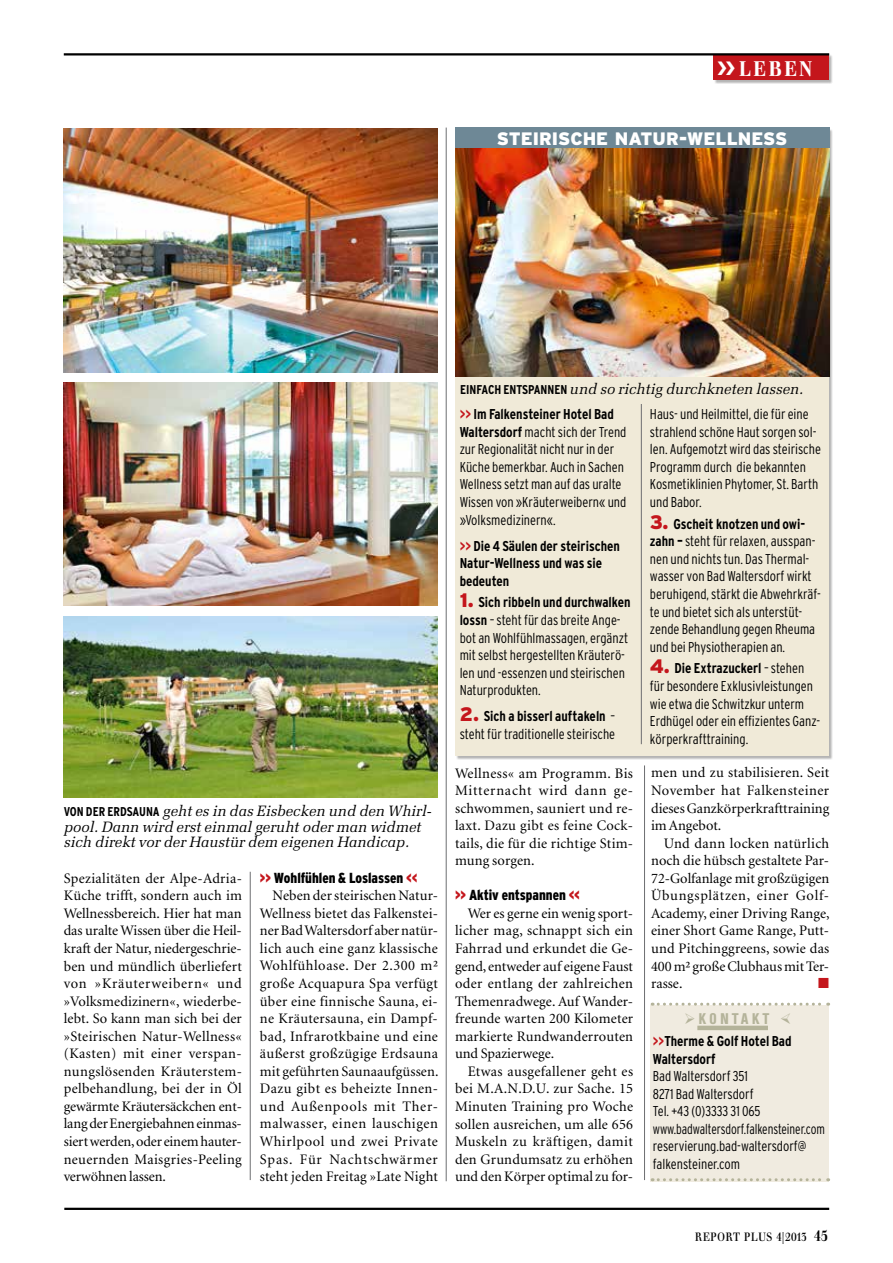
<style>
.page{position:relative;width:893px;height:1263px;background:#fff}
.page>*{position:absolute;margin:0;border:0;box-sizing:border-box;transform-origin:0 0}
.t1{font:800 21px "Walbaum Condensed";letter-spacing:.135em;color:#fff}
.t2{font:900 18px "Interstate";color:#fff}
.t3{font:italic 15px/15.8px "Melior";color:#000}
.t4{font:700 condensed 15px "Olympia";letter-spacing:.25em;color:#b4b39a}
.t5{font:14.55px/17.5px "Minion";letter-spacing:.01em;color:#000;text-align:justify}
.t6{font:900 condensed 14.55px "Interstate";color:#000}
.t7{font:14.55px "Zapf Dingbats";color:#c4161c}
.t8{font:300 condensed 14.25px/17.5px "Interstate";color:#000}
.t9{font:700 condensed 14.25px/17.5px "Interstate";color:#000}
.t10{font:700 condensed 12.75px "Interstate";color:#000}
.t11{font:12px "Walbaum Condensed Medium Deck";letter-spacing:.05em;color:#000}
.s1{font-family:"Interstate";font-weight:700;font-style:normal;font-stretch:condensed;font-size:12.75px}
.s2{color:#c4161c}
.s3{font-weight:700;color:#c4161c}
.s4{font-weight:700}
.s5{font-weight:900;font-stretch:normal;font-size:19.5px;color:#c4161c}
.s6{font-family:"Walbaum Condensed";font-weight:700;font-size:15px}
</style>
<div class="page">
<hr style="left:446px;top:128px;width:1px;height:1053px;background:#6d6e71">
<div style="left:714px;top:55px;width:119px;height:29px;background:#000;opacity:.3"></div>
<div style="left:714px;top:55px;width:115px;height:25px;background:#c4161c"></div>
<hr style="left:64px;top:1208px;width:765px;height:2px;background:#000">
<hr style="left:64px;top:53px;width:765px;height:2px;background:#000">
<hr style="left:250px;top:872px;width:1px;height:308px;background:#6d6e71">
<hr style="left:644px;top:765px;width:1px;height:415px;background:#6d6e71">
<img style="left:64px;top:128px;width:374px;height:244px">
<img style="left:64px;top:383px;width:374px;height:223px">
<img style="left:64px;top:617px;width:374px;height:180px">
<div style="left:456px;top:129px;width:373px;height:627px;background:#f0ead8"></div>
<div style="left:455px;top:128px;width:374px;height:20px;background:#6e8896"></div>
<img style="left:455px;top:148px;width:374px;height:228px">
<div style="left:651px;top:1005px;width:178px;height:176px;background:#f0ebe0"></div>
<svg style="left:652px;top:1003px;width:177px;height:3px"></svg>
<svg style="left:652px;top:1178px;width:177px;height:3px"></svg>
<hr style="left:697px;top:1026px;width:71px;height:4px;background:#b4b39a">
<hr style="left:641px;top:404px;width:1px;height:340px;background:#6d6e71">
<h1 class="t1" style="left:740px;top:57px;width:74px">LEBEN</h1>
<p class="t2" style="left:497px;top:128px;width:279px">STEIRISCHE NATUR-WELLN ESS</p>
<p class="t3" style="left:64px;top:803px;width:369px;text-indent:69px"><span class="s1">auna</span> geht es in das Eisbecken und den Whirl&shy;pool. Dann wird erst einmal geruht oder man widmet sich direkt vor der Haustür dem eigenen Handicap.</p>
<p class="t10" style="left:64px;top:804px;width:51px">Von der Erds</p>
<p class="t5" style="left:64px;top:870px;width:180px">Spezialitäten der Alpe-Adria-Küche trifft, sondern auch im Wellnessbereich. Hier hat man das uralte Wissen über die Heil&shy;kraft der Natur, niedergeschrie&shy;ben und mündlich überliefert von »Kräuterweibern« und »Volksmedizinern«, wiederbe&shy;lebt. So kann man sich bei der »Steirischen Natur-Wellness« (Kasten) mit einer verspan&shy;nungslösenden Kräuterstem&shy;pelbehandlung, bei der in Öl gewärmte Kräutersäckchen ent&shy;lang der Energiebahnen einmas&shy;siert werden, oder einem hauter&shy;neuernden Maisgries-Peeling verwöhnen lassen.</p>
<p class="t6" style="left:260px;top:869px;width:159px"><span class="s2">&gt;&gt;</span> Wohlfühlen &amp; Loslassen <span class="s2">&lt;&lt;</span></p>
<p class="t5" style="left:260px;top:887px;width:180px;text-indent:13px">Neben der steirischen Natur-Wellness bietet das Falkenstei&shy;ner Bad Waltersdorf aber natür&shy;lich auch eine ganz klassische Wohlfühloase. Der 2.300 m² große Acquapura Spa verfügt über eine finnische Sauna, ei&shy;ne Kräutersauna, ein Dampf&shy;bad, Infrarotkbaine und eine äußerst großzügige Erdsauna mit geführten Saunaaufgüssen.<br>Dazu gibt es beheizte Innen&shy;und Außenpools mit Ther&shy;malwasser, einen lauschigen Whirlpool und zwei Private Spas. Für Nachtschwärmer steht jeden Freitag »Late Night</p>
<p class="t3" style="left:460px;top:381px;width:345px"><span class="s1">Einfach entspannen</span> und so richtig durchkneten lassen.</p>
<p class="t8" style="left:460px;top:405px;width:168px"><span class="s3">&gt;&gt;</span> <span class="s4">Im Falkensteiner Hotel Bad<br>Waltersdorf</span> macht sich der Trend zur Regionalität nicht nur in der<br>Küche bemerkbar. Auch in Sachen<br>Wellness setzt man auf das uralte<br>Wissen von »Kräuterweibern« und »Volksmedizinern«.</p>
<p class="t9" style="left:460px;top:537px;width:162px"><span class="s2">&gt;&gt;</span> Die 4 Säulen der steirischen<br>Natur-Wellness und was sie bedeuten</p>
<p class="t8" style="left:460px;top:593px;width:173px"><span class="s5">1.</span> <span class="s4">Sich ribbeln und durchwalken lossn</span> – steht für das breite Ange&shy;bot an Wohlfühlmassagen, ergänzt mit selbst hergestellten Kräuterö&shy;len und -essenzen und steirischen<br>Naturprodukten.</p>
<p class="t8" style="left:460px;top:707px;width:157px"><span class="s5">2.</span> <span class="s4">Sich a bisserl auftakeln</span> – steht für traditionelle steirische</p>
<p class="t5" style="left:455px;top:765px;width:180px">Wellness« am Programm. Bis Mitternacht wird dann ge&shy;schwommen, sauniert und re&shy;laxt. Dazu gibt es feine Cock&shy;tails, die für die richtige Stim&shy;mung sorgen.</p>
<p class="t6" style="left:455px;top:887px;width:126px"><span class="s2">&gt;&gt;</span> Aktiv entspannen <span class="s2">&lt;&lt;</span></p>
<p class="t5" style="left:455px;top:905px;width:180px;text-indent:13px">Wer es gerne ein wenig sport&shy;licher mag, schnappt sich ein Fahrrad und erkundet die Ge&shy;gend, entweder auf eigene Faust oder entlang der zahlreichen Themenradwege. Auf Wander&shy;freunde warten 200 Kilometer markierte Rundwanderrouten und Spazierwege.</p>
<p class="t5" style="left:455px;top:1063px;width:180px;text-indent:13px">Etwas ausgefallener geht es bei M.A.N.D.U. zur Sache. 15<br>Minuten Training pro Woche sollen ausreichen, um alle 656<br>Muskeln zu kräftigen, damit den Grundumsatz zu erhöhen und den Körper optimal zu for-</p>
<p class="t8" style="left:650px;top:405px;width:172px">Haus- und Heilmittel, die für eine strahlend schöne Haut sorgen sol&shy;len. Aufgemotzt wird das steirische<br>Programm durch die bekannten<br>Kosmetiklinien Phytomer, St. Barth und Babor.</p>
<p class="t8" style="left:650px;top:515px;width:172px"><span class="s5">3.</span> <span class="s4">Gscheit knotzen und owi&shy;zahn –</span> steht für relaxen, ausspan&shy;nen und nichts tun. Das Thermal&shy;wasser von Bad Waltersdorf wirkt beruhigend, stärkt die Abwehrkräf&shy;te und bietet sich als unterstüt&shy;zende Behandlung gegen Rheuma und bei Physiotherapien an.</p>
<p class="t8" style="left:650px;top:659px;width:172px"><span class="s5">4.</span> <span class="s4">Die Extrazuckerl</span> – stehen für besondere Exklusivleistungen wie etwa die Schwitzkur unterm<br>Erdhügel oder ein effizientes Ganz&shy;körperkrafttraining.</p>
<p class="t5" style="left:651px;top:764px;width:180px">men und zu stabilisieren. Seit November hat Falkensteiner dieses Ganzkörperkrafttraining im Angebot.</p>
<p class="t5" style="left:651px;top:835px;width:180px;text-indent:13px">Und dann locken natürlich noch die hübsch gestaltete Par-72-Golfanlage mit großzügigen Übungsplätzen, einer Golf-Academy, einer Driving Range, einer Short Game Range, Putt&shy;und Pitchinggreens, sowie das 400 m² große Clubhaus mit Ter&shy;rasse.</p>
<p class="t7" style="left:818px;top:976px;width:12px">■</p>
<p class="t4" style="left:684px;top:1010px;width:87px">➢KONTAKT</p>
<p class="t9" style="left:653px;top:1032px;width:140px"><span class="s2">&gt;&gt;</span>Therme &amp; Golf Hotel Bad<br>Waltersdorf</p>
<p class="t8" style="left:653px;top:1067px;width:174px">Bad Waltersdorf 351<br>8271 Bad Waltersdorf<br>Tel. +43 (0)3333 31 065 www.badwaltersdorf.falkensteiner.com reservierung.bad-waltersdorf@ falkensteiner.com</p>
<p class="t11" style="left:695px;top:1230px;width:134px">REPORT PLUS 4|2013 <span class="s6">45</span></p>
</div>
